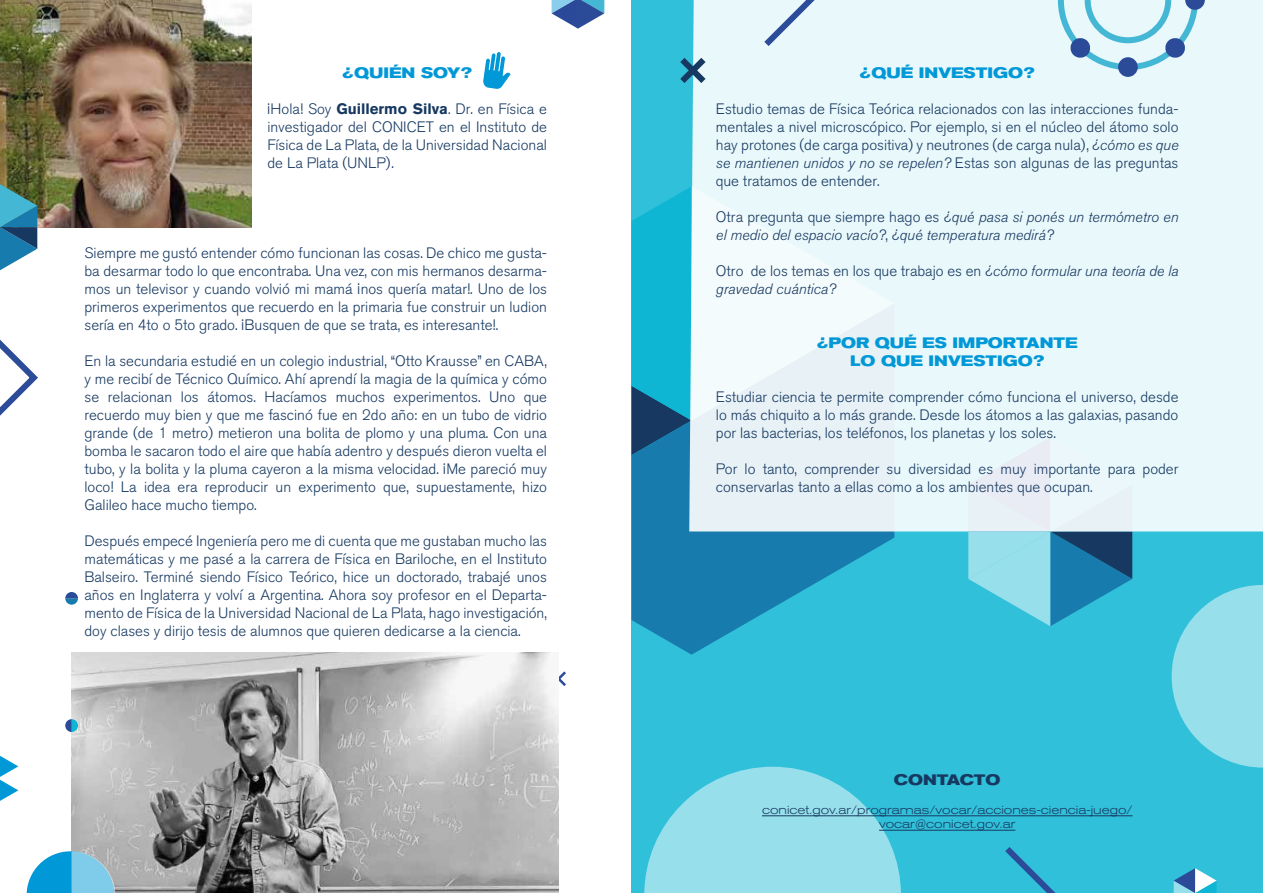
<style>
.page{position:relative;width:1263px;height:893px;background:#fff}
.page>*{position:absolute;margin:0;border:0;box-sizing:border-box;transform-origin:0 0}
.t1{font:300 15px/18px "Akzidenz Grotesk BQ";color:#173961;text-align:justify}
.t2{font:italic 300 15px/18px "Akzidenz Grotesk BQ";color:#173961}
.t3{font:700 expanded 15px/18px "Akzidenz Grotesk BQ";color:#0098d6;text-align:center}
.t4{font:700 expanded 15px "Akzidenz Grotesk BQ";color:#173961}
.t5{font:300 expanded 12px/14.4px "Akzidenz Grotesk BQ";color:#173961;text-align:center}
.s1{font-weight:700}
.s2{font-style:italic}
.s3{font-style:normal}
</style>
<div class="page">
<div style="left:631px;top:0;width:632px;height:893px;background:#31c0d9"></div>
<svg style="left:1005px;top:847px;width:51px;height:46px"></svg>
<svg style="left:968px;top:531px;width:164px;height:95px"></svg>
<svg style="left:631px;top:188px;width:58px;height:115px;background:#13b7d3"></svg>
<svg style="left:631px;top:303px;width:263px;height:352px;fill:#177bad"></svg>
<svg style="left:689px;top:0;width:574px;height:531px;background:#e9f6fa"></svg>
<svg style="left:559px;top:671px;width:7px;height:15px"></svg>
<img style="left:0;top:0;width:252px;height:227px">
<img style="left:72px;top:652px;width:487px;height:241px">
<div style="left:1118px;top:57px;width:20px;height:20px;background:#2b4a98;border-radius:50%"></div>
<svg style="left:1058px;top:0;width:147px;height:70px;background:#bdddeb"></svg>
<svg style="left:0;top:184px;width:37px;height:86px;background:#468da6"></svg>
<svg style="left:27px;top:851px;width:88px;height:42px;background:#61b9dd"></svg>
<svg style="left:1172px;top:585px;width:91px;height:183px"></svg>
<svg style="left:644px;top:767px;width:257px;height:126px"></svg>
<div style="left:680px;top:0;width:343px;height:100px;background:#e9f8fb"></div>
<svg style="left:552px;top:0;width:52px;height:29px"></svg>
<svg style="left:0;top:755px;width:18px;height:46px"></svg>
<svg style="left:1174px;top:868px;width:42px;height:25px"></svg>
<svg style="left:65px;top:592px;width:13px;height:13px"></svg>
<svg style="left:65px;top:719px;width:13px;height:13px"></svg>
<svg style="left:0;top:339px;width:38px;height:77px"></svg>
<svg style="left:483px;top:52px;width:28px;height:37px"></svg>
<hr style="left:762px;top:815px;width:370px;height:1px;background:#173961">
<hr style="left:879px;top:830px;width:136px;height:1px;background:#173961">
<p class="t3" style="left:343px;top:64px;width:131px">¿QUIÉN SOY?</p>
<p class="t1" style="left:267px;top:100px;width:281px">¡Hola! Soy <span class="s1">Guillermo Silva</span>. Dr. en Física e investigador del CONICET en el Instituto de Física de La Plata, de la Universidad Nacional de La Plata (UNLP).</p>
<p class="t1" style="left:84px;top:244px;width:464px">Siempre me gustó entender cómo funcionan las cosas. De chico me gusta&shy;ba desarmar todo lo que encontraba. Una vez, con mis hermanos desarma&shy;mos un televisor y cuando volvió mi mamá ¡nos quería matar!. Uno de los primeros experimentos que recuerdo en la primaria fue construir un ludion sería en 4to o 5to grado. ¡Busquen de que se trata, es interesante!.</p>
<p class="t1" style="left:84px;top:352px;width:464px">En la secundaria estudié en un colegio industrial, “Otto Krausse” en CABA, y me recibí de Técnico Químico. Ahí aprendí la magia de la química y cómo se relacionan los átomos. Hacíamos muchos experimentos. Uno que recuerdo muy bien y que me fascinó fue en 2do año: en un tubo de vidrio grande (de 1 metro) metieron una bolita de plomo y una pluma. Con una bomba le sacaron todo el aire que había adentro y después dieron vuelta el tubo, y la bolita y la pluma cayeron a la misma velocidad. ¡Me pareció muy loco! La idea era reproducir un experimento que, supuestamente, hizo Galileo hace mucho tiempo.</p>
<p class="t1" style="left:84px;top:532px;width:464px">Después empecé Ingeniería pero me di cuenta que me gustaban mucho las matemáticas y me pasé a la carrera de Física en Bariloche, en el Instituto Balseiro. Terminé siendo Físico Teórico, hice un doctorado, trabajé unos años en Inglaterra y volví a Argentina. Ahora soy profesor en el Departa&shy;mento de Física de la Universidad Nacional de La Plata, hago investigación, doy clases y dirijo tesis de alumnos que quieren dedicarse a la ciencia.</p>
<p class="t3" style="left:860px;top:64px;width:176px">¿QUÉ INVESTIGO?</p>
<p class="t1" style="left:716px;top:100px;width:464px">Estudio temas de Física Teórica relacionados con las interacciones funda&shy;mentales a nivel microscópico. Por ejemplo, si en el núcleo del átomo solo hay protones (de carga positiva) y neutrones (de carga nula), <span class="s2">¿cómo es que se mantienen unidos y no se repelen?</span> Estas son algunas de las preguntas que tratamos de entender.</p>
<p class="t2" style="left:716px;top:208px;width:464px"><span class="s3">Otra pregunta que siempre hago es</span> ¿qué pasa si ponés un termómetro en el medio del espacio vacío?<span class="s3">,</span> ¿qué temperatura medirá?</p>
<p class="t2" style="left:716px;top:262px;width:464px"><span class="s3">Otro de los temas en los que trabajo es en</span> ¿cómo formular una teoría de la gravedad cuántica?</p>
<p class="t3" style="left:817px;top:334px;width:262px">¿POR QUÉ ES IMPORTANTE<br>LO QUE INVESTIGO?</p>
<p class="t1" style="left:716px;top:388px;width:464px">Estudiar ciencia te permite comprender cómo funciona el universo, desde lo más chiquito a lo más grande. Desde los átomos a las galaxias, pasando por las bacterias, los teléfonos, los planetas y los soles.</p>
<p class="t1" style="left:716px;top:460px;width:464px">Por lo tanto, comprender su diversidad es muy importante para poder conservarlas tanto a ellas como a los ambientes que ocupan.</p>
<p class="t4" style="left:894px;top:771px;width:108px">CONTACTO</p>
<p class="t5" style="left:762px;top:802px;width:372px">conicet.gov.ar/programas/vocar/acciones-ciencia-juego/ vocar@conicet.gov.ar</p>
</div>
